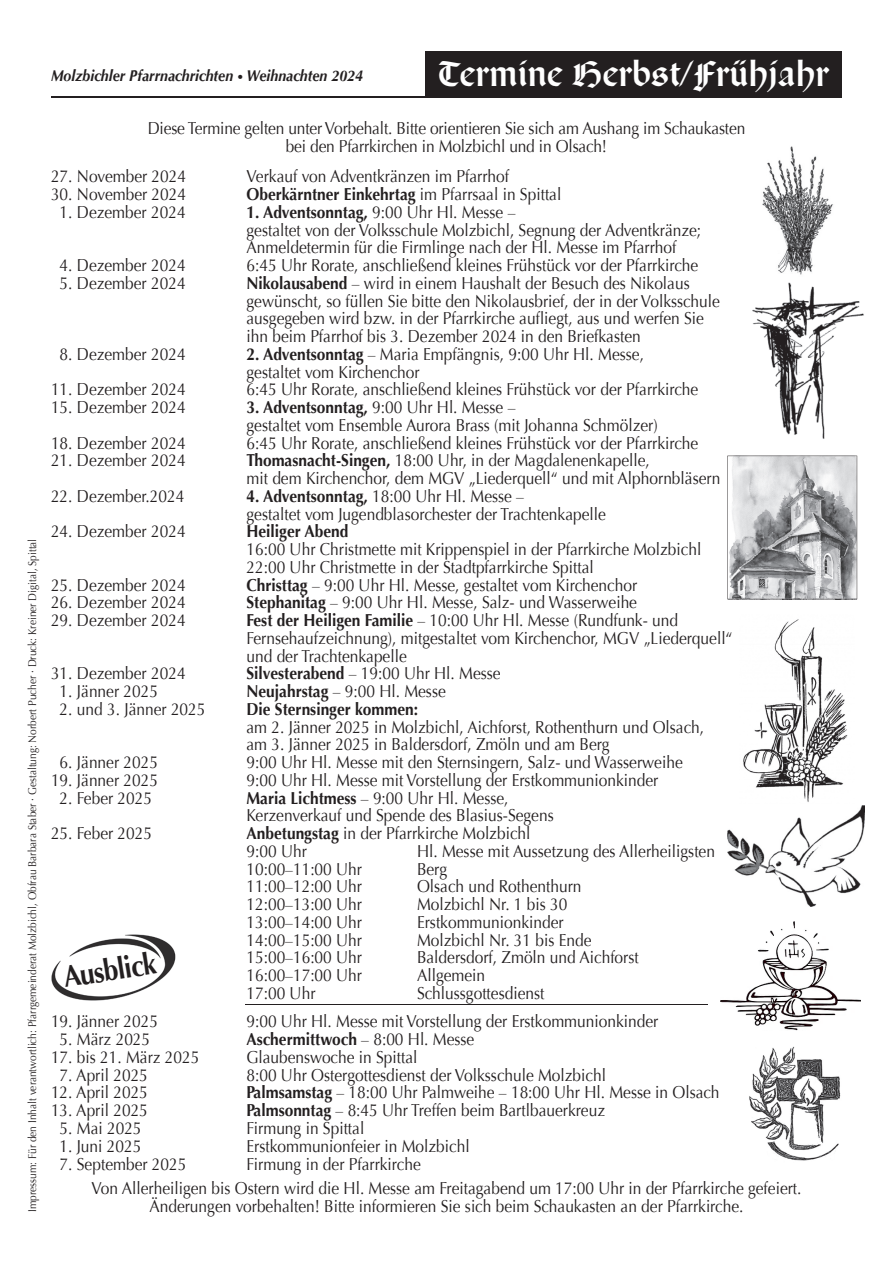
<style>
.page{position:relative;width:893px;height:1263px;background:#fff}
.page>*{position:absolute;margin:0;border:0;box-sizing:border-box;transform-origin:0 0}
.t1{font:37.5px "San Marco";color:#fff}
.t2{font:700 30.3px "Optima";color:#231f20;scale:.87 1}
.t3{font:17.25px/17.7px "Optima";color:#231f20;scale:.9 1}
.t4{font:700 17.25px "Optima";color:#231f20;scale:.9 1}
.t5{font:italic 700 15.75px "Optima";color:#231f20;scale:.9 1}
.t6{font:11.25px "Optima";color:#231f20;scale:.9 1}
.s1{font-weight:400}
.s2{font-weight:700}
.s3{font-size:12px}
</style>
<div class="page">
<img style="left:728px;top:806px;width:136px;height:101px">
<hr style="left:51px;top:96px;width:791px;height:2px;background:#231f20">
<div style="left:425px;top:51px;width:417px;height:45px;background:#231f20"></div>
<img style="left:721px;top:922px;width:140px;height:108px">
<img style="left:762px;top:146px;width:71px;height:129px">
<img style="left:752px;top:282px;width:112px;height:157px">
<img style="left:743px;top:619px;width:105px;height:183px">
<img style="left:749px;top:1046px;width:92px;height:115px">
<svg style="left:727px;top:456px;width:130px;height:143px;background:#b6b7b9"></svg>
<hr style="left:246px;top:1005px;width:462px;height:1px;background:#231f20">
<img style="left:51px;top:934px;width:125px;height:67px">
<p class="t6" style="left:26px;top:1212px;width:749px;rotate:-90deg">Impressum: Für den Inhalt verantwortlich: Pfarrgemeinderat Molzbichl, Obfrau Barbara Staber · Gestaltung: Norbert Pucher · Druck: Kreiner Digital, Spittal</p>
<h1 class="t1" style="left:438px;top:54px;width:393px">Termine Herbst/Frühjahr</h1>
<p class="t3" style="left:148px;top:120px;width:665px;text-align:center">Diese Termine gelten unter Vorbehalt. Bitte orientieren Sie sich am Aushang im Schaukasten bei den Pfarrkirchen in Molzbichl und in Olsach!</p>
<p class="t3" style="left:51px;top:168px;width:152px">27. November 2024</p>
<p class="t3" style="left:246px;top:168px;width:293px">Verkauf von Adventkränzen im Pfarrhof</p>
<p class="t3" style="left:51px;top:186px;width:152px">30. November 2024</p>
<p class="t4" style="left:246px;top:184px;width:351px">Oberkärntner Einkehrtag <span class="s1">im Pfarrsaal in Spittal</span></p>
<p class="t3" style="left:60px;top:203px;width:141px">1. Dezember 2024</p>
<p class="t3" style="left:246px;top:203px;width:507px"><span class="s2">1. Adventsonntag,</span> 9:00 Uhr Hl. Messe –<br>gestaltet von der Volksschule Molzbichl, Segnung der Adventkränze;<br>Anmeldetermin für die Firmlinge nach der Hl. Messe im Pfarrhof</p>
<p class="t3" style="left:60px;top:257px;width:141px">4. Dezember 2024</p>
<p class="t3" style="left:246px;top:257px;width:503px">6:45 Uhr Rorate, anschließend kleines Frühstück vor der Pfarrkirche</p>
<p class="t3" style="left:60px;top:274px;width:141px">5. Dezember 2024</p>
<p class="t3" style="left:246px;top:274px;width:528px"><span class="s2">Nikolausabend</span> – wird in einem Haushalt der Besuch des Nikolaus gewünscht, so füllen Sie bitte den Nikolausbrief, der in der Volksschule ausgegeben wird bzw. in der Pfarrkirche aufliegt, aus und werfen Sie ihn beim Pfarrhof bis 3. Dezember 2024 in den Briefkasten</p>
<p class="t3" style="left:60px;top:345px;width:141px">8. Dezember 2024</p>
<p class="t3" style="left:246px;top:345px;width:443px"><span class="s2">2. Adventsonntag</span> – Maria Empfängnis, 9:00 Uhr Hl. Messe, gestaltet vom Kirchenchor</p>
<p class="t3" style="left:51px;top:381px;width:151px">11. Dezember 2024</p>
<p class="t3" style="left:246px;top:381px;width:503px">6:45 Uhr Rorate, anschließend kleines Frühstück vor der Pfarrkirche</p>
<p class="t3" style="left:51px;top:399px;width:151px">15. Dezember 2024</p>
<p class="t3" style="left:246px;top:399px;width:458px"><span class="s2">3. Adventsonntag,</span> 9:00 Uhr Hl. Messe –<br>gestaltet vom Ensemble Aurora Brass (mit Johanna Schmölzer)</p>
<p class="t3" style="left:51px;top:434px;width:151px">18. Dezember 2024</p>
<p class="t3" style="left:246px;top:434px;width:503px">6:45 Uhr Rorate, anschließend kleines Frühstück vor der Pfarrkirche</p>
<p class="t3" style="left:51px;top:452px;width:151px">21. Dezember 2024</p>
<p class="t3" style="left:246px;top:452px;width:528px"><span class="s2">Thomasnacht-Singen,</span> 18:00 Uhr, in der Magdalenenkapelle,<br>mit dem Kirchenchor, dem MGV „Liederquell“ und mit Alphornbläsern</p>
<p class="t3" style="left:51px;top:487px;width:150px">22. Dezember.2024</p>
<p class="t3" style="left:246px;top:487px;width:401px"><span class="s2">4. Adventsonntag,</span> 18:00 Uhr Hl. Messe –<br>gestaltet vom Jugendblasorchester der Trachtenkapelle</p>
<p class="t3" style="left:51px;top:523px;width:151px">24. Dezember 2024</p>
<p class="t4" style="left:246px;top:521px;width:115px">Heiliger Abend</p>
<p class="t3" style="left:246px;top:541px;width:507px">16:00 Uhr Christmette mit Krippenspiel in der Pfarrkirche Molzbichl<br>22:00 Uhr Christmette in der Stadtpfarrkirche Spittal</p>
<p class="t3" style="left:51px;top:576px;width:151px">25. Dezember 2024</p>
<p class="t3" style="left:246px;top:576px;width:436px"><span class="s2">Christtag</span> – 9:00 Uhr Hl. Messe, gestaltet vom Kirchenchor</p>
<p class="t3" style="left:51px;top:594px;width:151px">26. Dezember 2024</p>
<p class="t3" style="left:246px;top:594px;width:435px"><span class="s2">Stephanitag</span> – 9:00 Uhr Hl. Messe, Salz- und Wasserweihe</p>
<p class="t3" style="left:51px;top:612px;width:151px">29. Dezember 2024</p>
<p class="t3" style="left:246px;top:612px;width:542px"><span class="s2">Fest der Heiligen Familie</span> – 10:00 Uhr Hl. Messe (Rundfunk- und<br>Fernsehaufzeichnung), mitgestaltet vom Kirchenchor, MGV „Liederquell“ und der Trachtenkapelle</p>
<p class="t3" style="left:51px;top:665px;width:151px">31. Dezember 2024</p>
<p class="t3" style="left:246px;top:665px;width:284px"><span class="s2">Silvesterabend</span> – 19:00 Uhr Hl. Messe</p>
<p class="t3" style="left:60px;top:683px;width:111px">1. Jänner 2025</p>
<p class="t3" style="left:246px;top:683px;width:223px"><span class="s2">Neujahrstag</span> – 9:00 Hl. Messe</p>
<p class="t3" style="left:60px;top:700px;width:164px">2. und 3. Jänner 2025</p>
<p class="t4" style="left:246px;top:699px;width:192px">Die Sternsinger kommen:</p>
<p class="t3" style="left:246px;top:718px;width:510px">am 2. Jänner 2025 in Molzbichl, Aichforst, Rothenthurn und Olsach, am 3. Jänner 2025 in Baldersdorf, Zmöln und am Berg</p>
<p class="t3" style="left:60px;top:754px;width:111px">6. Jänner 2025</p>
<p class="t3" style="left:246px;top:754px;width:486px">9:00 Uhr Hl. Messe mit den Sternsingern, Salz- und Wasserweihe</p>
<p class="t3" style="left:51px;top:771px;width:120px">19. Jänner 2025</p>
<p class="t3" style="left:246px;top:771px;width:459px">9:00 Uhr Hl. Messe mit Vorstellung der Erstkommunionkinder</p>
<p class="t3" style="left:60px;top:789px;width:104px">2. Feber 2025</p>
<p class="t3" style="left:246px;top:789px;width:343px"><span class="s2">Maria Lichtmess</span> – 9:00 Uhr Hl. Messe,<br>Kerzenverkauf und Spende des Blasius-Segens</p>
<p class="t3" style="left:51px;top:825px;width:114px">25. Feber 2025</p>
<p class="t3" style="left:246px;top:825px;width:317px"><span class="s2">Anbetungstag</span> in der Pfarrkirche Molzbichl<br>9:00 Uhr</p>
<p class="t5" style="left:51px;top:66px;width:348px">Molzbichler Pfarrnachrichten <span class="s3">•</span> Weihnachten 2024</p>
<p class="t3" style="left:417px;top:842px;width:333px">Hl. Messe mit Aussetzung des Allerheiligsten</p>
<p class="t3" style="left:246px;top:860px;width:130px">10:00–11:00 Uhr</p>
<p class="t3" style="left:417px;top:860px;width:35px">Berg</p>
<p class="t3" style="left:246px;top:878px;width:130px">11:00–12:00 Uhr</p>
<p class="t3" style="left:417px;top:878px;width:184px">Olsach und Rothenthurn</p>
<p class="t3" style="left:246px;top:896px;width:130px">12:00–13:00 Uhr</p>
<p class="t3" style="left:417px;top:896px;width:169px">Molzbichl Nr. 1 bis 30</p>
<p class="t3" style="left:246px;top:913px;width:130px">13:00–14:00 Uhr</p>
<p class="t3" style="left:417px;top:913px;width:164px">Erstkommunionkinder</p>
<p class="t3" style="left:246px;top:931px;width:130px">14:00–15:00 Uhr</p>
<p class="t3" style="left:417px;top:931px;width:196px">Molzbichl Nr. 31 bis Ende</p>
<p class="t3" style="left:246px;top:949px;width:130px">15:00–16:00 Uhr</p>
<p class="t3" style="left:417px;top:949px;width:248px">Baldersdorf, Zmöln und Aichforst</p>
<p class="t3" style="left:246px;top:967px;width:130px">16:00–17:00 Uhr</p>
<p class="t3" style="left:417px;top:967px;width:77px">Allgemein</p>
<p class="t3" style="left:246px;top:985px;width:78px">17:00 Uhr</p>
<p class="t3" style="left:417px;top:985px;width:143px">Schlussgottesdienst</p>
<h2 class="t2" style="left:61px;top:960px;width:109px;rotate:-9deg">Ausblick</h2>
<p class="t3" style="left:51px;top:1013px;width:120px">19. Jänner 2025</p>
<p class="t3" style="left:246px;top:1013px;width:459px">9:00 Uhr Hl. Messe mit Vorstellung der Erstkommunionkinder</p>
<p class="t3" style="left:60px;top:1031px;width:102px">5. März 2025</p>
<p class="t4" style="left:246px;top:1029px;width:255px">Aschermittwoch <span class="s1">– 8:00 Hl. Messe</span></p>
<p class="t3" style="left:51px;top:1048px;width:166px">17. bis 21. März 2025</p>
<p class="t3" style="left:246px;top:1048px;width:192px">Glaubenswoche in Spittal</p>
<p class="t3" style="left:60px;top:1066px;width:100px">7. April 2025</p>
<p class="t3" style="left:246px;top:1066px;width:401px">8:00 Uhr Ostergottesdienst der Volksschule Molzbichl</p>
<p class="t3" style="left:51px;top:1084px;width:109px">12. April 2025</p>
<p class="t3" style="left:246px;top:1084px;width:527px"><span class="s2">Palmsamstag</span> – 18:00 Uhr Palmweihe – 18:00 Uhr Hl. Messe in Olsach</p>
<p class="t3" style="left:51px;top:1102px;width:109px">13. April 2025</p>
<p class="t3" style="left:246px;top:1102px;width:400px"><span class="s2">Palmsonntag</span> – 8:45 Uhr Treffen beim Bartlbauerkreuz</p>
<p class="t3" style="left:60px;top:1119px;width:93px">5. Mai 2025</p>
<p class="t3" style="left:246px;top:1119px;width:133px">Firmung in Spittal</p>
<p class="t3" style="left:60px;top:1137px;width:92px">1. Juni 2025</p>
<p class="t3" style="left:246px;top:1137px;width:249px">Erstkommunionfeier in Molzbichl</p>
<p class="t3" style="left:60px;top:1155px;width:142px">7. September 2025</p>
<p class="t3" style="left:91px;top:1152px;width:791px;line-height:24.5px;text-indent:155px">Firmung in der Pfarrkirche<br>Von Allerheiligen bis Ostern wird die Hl. Messe am Freitagabend um 17:00 Uhr in der Pfarrkirche gefeiert.</p>
<p class="t3" style="left:149px;top:1198px;width:662px">Änderungen vorbehalten! Bitte informieren Sie sich beim Schaukasten an der Pfarrkirche.</p>
</div>
